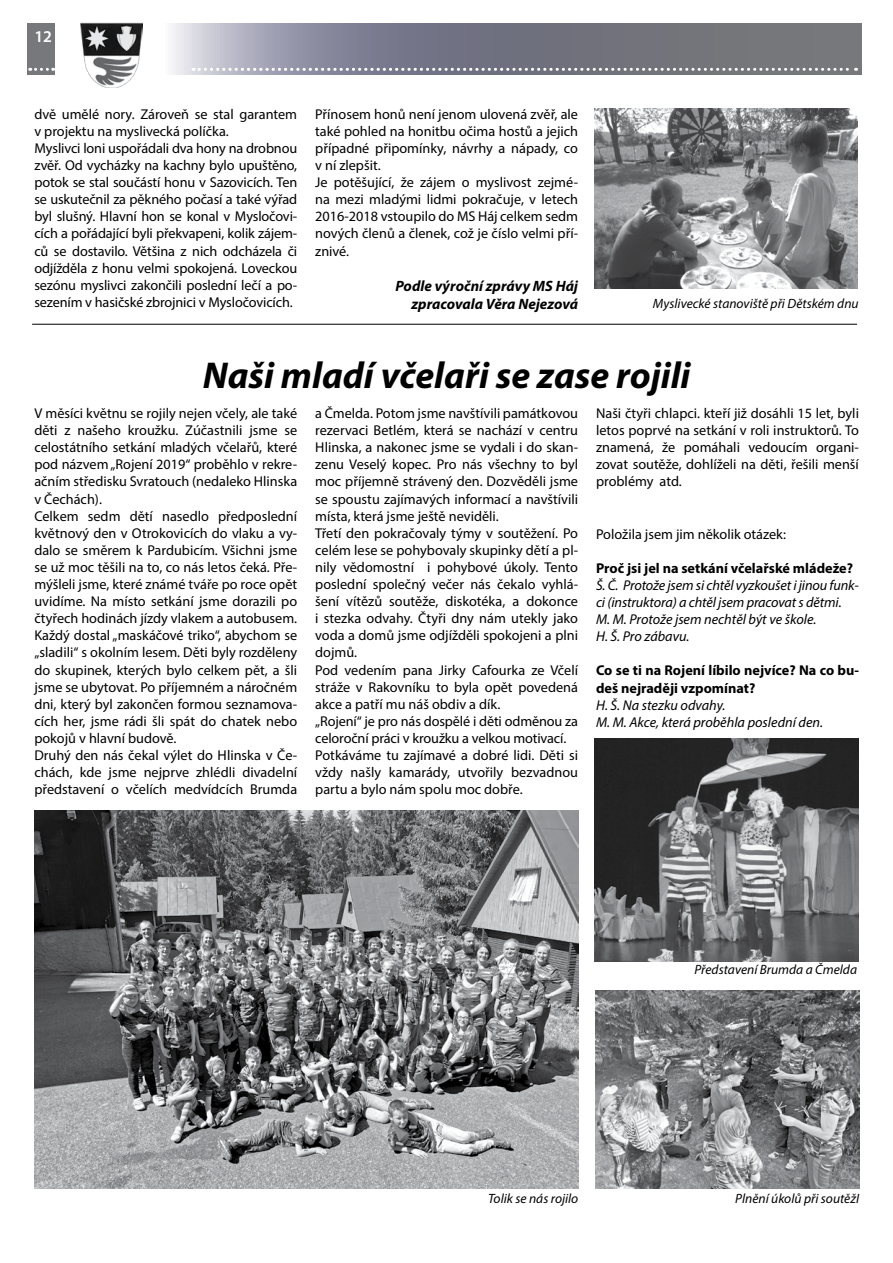
<style>
.page{position:relative;width:893px;height:1263px;background:#fff}
.page>*{position:absolute;margin:0;border:0;box-sizing:border-box;transform-origin:0 0}
.t1{font:italic 700 37.5px "Myriad Pro";color:#000}
.t2{font:600 16.5px "Myriad Pro";color:#fff}
.t3{font:italic 700 15px/18px "Myriad Pro";color:#000;text-align:right}
.t4{font:14.25px/17.1px "Myriad Pro";color:#000}
.t5{font:italic 14.25px/17.1px "Myriad Pro";letter-spacing:-.01em;color:#000}
.t6{font:700 14.25px/17.1px "Myriad Pro";color:#000}
.t7{font:italic 13.5px "Myriad Pro";color:#000}
</style>
<div class="page">
<img style="left:81px;top:23px;width:61px;height:64px">
<div style="left:28px;top:23px;width:27px;height:51px;background:#77787b"></div>
<svg style="left:173px;top:23px;width:689px;height:51px;background:#82838f"></svg>
<svg style="left:30px;top:68px;width:24px;height:3px"></svg>
<svg style="left:193px;top:68px;width:663px;height:3px"></svg>
<img style="left:594px;top:108px;width:263px;height:180px">
<img style="left:594px;top:738px;width:265px;height:223px">
<img style="left:595px;top:990px;width:264px;height:198px">
<img style="left:34px;top:810px;width:544px;height:378px">
<hr style="left:32px;top:324px;width:825px;height:1px;background:#000">
<p class="t2" style="left:34px;top:26px;width:19px">12</p>
<p class="t4" style="left:34px;top:105px;width:264px">dvě umělé nory. Zároveň se stal garantem v projektu na myslivecká políčka.<br>Myslivci loni uspořádali dva hony na drobnou zvěř. Od vycházky na kachny bylo upuštěno, potok se stal součástí honu v Sazovicích. Ten se uskutečnil za pěkného počasí a také výřad byl slušný. Hlavní hon se konal v Mysločovi&shy;cích a pořádající byli překvapeni, kolik zájem&shy;ců se dostavilo. Většina z nich odcházela či odjížděla z honu velmi spokojená. Loveckou sezónu myslivci zakončili poslední lečí a po&shy;sezením v hasičské zbrojnici v Mysločovicích.</p>
<p class="t4" style="left:315px;top:105px;width:264px">Přínosem honů není jenom ulovená zvěř, ale také pohled na honitbu očima hostů a jejich případné připomínky, návrhy a nápady, co v ní zlepšit.<br>Je potěšující, že zájem o myslivost zejmé&shy;na mezi mladými lidmi pokračuje, v letech 2016-2018 vstoupilo do MS Háj celkem sedm nových členů a členek, což je číslo velmi pří&shy;znivé.</p>
<p class="t3" style="left:395px;top:276px;width:184px">Podle výroční zprávy MS Háj zpracovala Věra Nejezová</p>
<p class="t7" style="left:653px;top:295px;width:207px">Myslivecké stanoviště při Dětském dnu</p>
<h1 class="t1" style="left:203px;top:351px;width:489px">Naši mladí včelaři se zase rojili</h1>
<p class="t4" style="left:34px;top:404px;width:264px">V měsíci květnu se rojily nejen včely, ale také děti z našeho kroužku. Zúčastnili jsme se celostátního setkání mladých včelařů, které pod názvem „Rojení 2019“ proběhlo v rekre&shy;ačním středisku Svratouch (nedaleko Hlinska v Čechách).<br>Celkem sedm dětí nasedlo předposlední květnový den v Otrokovicích do vlaku a vy&shy;dalo se směrem k Pardubicím. Všichni jsme se už moc těšili na to, co nás letos čeká. Pře&shy;mýšleli jsme, které známé tváře po roce opět uvidíme. Na místo setkání jsme dorazili po čtyřech hodinách jízdy vlakem a autobusem.<br>Každý dostal „maskáčové triko“, abychom se „sladili“ s okolním lesem. Děti byly rozděleny do skupinek, kterých bylo celkem pět, a šli jsme se ubytovat. Po příjemném a náročném dni, který byl zakončen formou seznamova&shy;cích her, jsme rádi šli spát do chatek nebo pokojů v hlavní budově.<br>Druhý den nás čekal výlet do Hlinska v Če&shy;chách, kde jsme nejprve zhlédli divadelní představení o včelích medvídcích Brumda</p>
<p class="t4" style="left:315px;top:404px;width:264px">a Čmelda. Potom jsme navštívili památkovou rezervaci Betlém, která se nachází v centru Hlinska, a nakonec jsme se vydali i do skan&shy;zenu Veselý kopec. Pro nás všechny to byl moc příjemně strávený den. Dozvěděli jsme se spoustu zajímavých informací a navštívili místa, která jsme ještě neviděli.<br>Třetí den pokračovaly týmy v soutěžení. Po celém lese se pohybovaly skupinky dětí a pl&shy;nily vědomostní i pohybové úkoly. Tento poslední společný večer nás čekalo vyhlá&shy;šení vítězů soutěže, diskotéka, a dokonce i stezka odvahy. Čtyři dny nám utekly jako voda a domů jsme odjížděli spokojeni a plni dojmů.<br>Pod vedením pana Jirky Cafourka ze Včelí stráže v Rakovníku to byla opět povedená akce a patří mu náš obdiv a dík.<br>„Rojení“ je pro nás dospělé i děti odměnou za celoroční práci v kroužku a velkou motivací.<br>Potkáváme tu zajímavé a dobré lidi. Děti si vždy našly kamarády, utvořily bezvadnou partu a bylo nám spolu moc dobře.</p>
<p class="t4" style="left:596px;top:404px;width:264px;text-align:justify">Naši čtyři chlapci. kteří již dosáhli 15 let, byli letos poprvé na setkání v roli instruktorů. To znamená, že pomáhali vedoucím organi&shy;zovat soutěže, dohlíželi na děti, řešili menší problémy atd.</p>
<p class="t4" style="left:596px;top:525px;width:191px">Položila jsem jim několik otázek:</p>
<p class="t6" style="left:596px;top:559px;width:259px">Proč jsi jel na setkání včelařské mládeže?</p>
<p class="t5" style="left:596px;top:576px;width:264px">Š. Č. Protože jsem si chtěl vyzkoušet i jinou funk&shy;ci (instruktora) a chtěl jsem pracovat s dětmi.<br>M. M. Protože jsem nechtěl být ve škole.<br>H. Š. Pro zábavu.</p>
<p class="t6" style="left:596px;top:662px;width:264px">Co se ti na Rojení líbilo nejvíce? Na co bu&shy;deš nejraději vzpomínat?</p>
<p class="t5" style="left:596px;top:696px;width:229px">H. Š. Na stezku odvahy.<br>M. M. Akce, která proběhla poslední den.</p>
<p class="t7" style="left:695px;top:961px;width:164px">Představení Brumda a Čmelda</p>
<p class="t7" style="left:488px;top:1190px;width:92px">Tolik se nás rojilo</p>
<p class="t7" style="left:735px;top:1190px;width:125px">Plnění úkolů při soutěžI</p>
</div>
